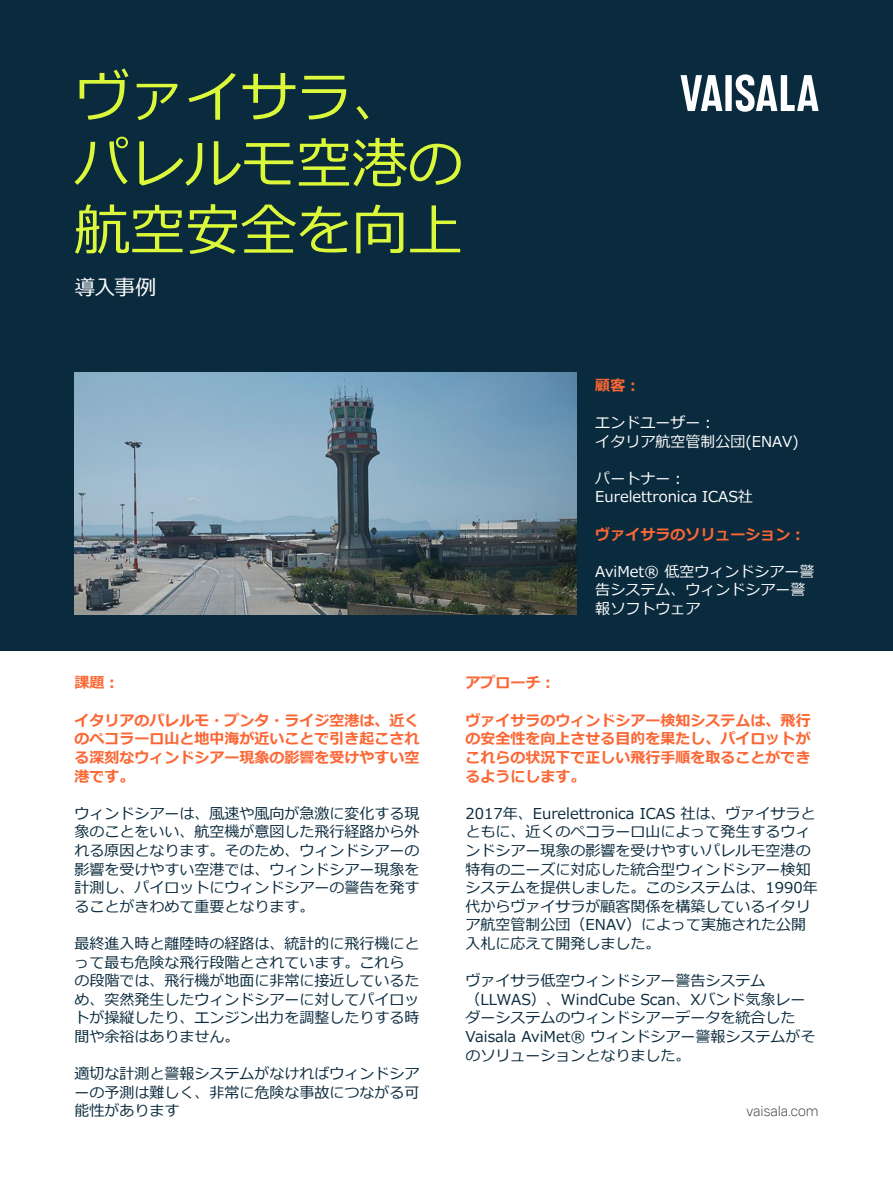
<style>
.page{position:relative;width:893px;height:1191px;background:#fff}
.page>*{position:absolute;margin:0;border:0;box-sizing:border-box;transform-origin:0 0}
.Headline_H3{font:55.5px/66.6px "Meiryo";color:#dbf93a}
.Doc_Type{font:21px "Meiryo";color:#fff}
.Body{font:15px/18.6px "Meiryo";color:#0a2a3d}
.Subheading{font:700 15px/18.6px "Meiryo";color:#fb6735;text-align:justify}
.Body-2{font:15px/18.6px "Meiryo";color:#fff}
.t1{font:300 13.5px "Vaisala Sans Beta 01";color:#343a40}
</style>
<div class="page">
<div style="left:0;top:0;width:893px;height:650px;background:#0a2a3d"></div>
<img style="left:74px;top:372px;width:503px;height:242px">
<svg style="left:681px;top:75px;width:41px;height:36px"></svg>
<div style="left:725px;top:75px;width:7px;height:36px;background:#fff"></div>
<svg style="left:736px;top:74px;width:83px;height:38px"></svg>
<p class="Headline_H3" style="left:74px;top:67px;width:390px">ヴァイサラ、パレルモ空港の航空安全を向上</p>
<p class="Doc_Type" style="left:74px;top:273px;width:84px">導入事例</p>
<p class="Subheading" style="left:595px;top:377px;width:46px">顧客：</p>
<p class="Body-2" style="left:595px;top:414px;width:205px">エンドユーザー：<br>イタリア航空管制公団(ENAV)</p>
<p class="Body-2" style="left:595px;top:470px;width:159px">パートナー：<br>Eurelettronica ICAS社</p>
<p class="Subheading" style="left:595px;top:525px;width:211px">ヴァイサラのソリューション：</p>
<p class="Body-2" style="left:595px;top:563px;width:221px">AviMet® 低空ウィンドシアー警告システム、ウィンドシアー警報ソフトウェア</p>
<p class="Subheading" style="left:74px;top:674px;width:46px">課題：</p>
<p class="Subheading" style="left:74px;top:711px;width:346px">イタリアのパレルモ・プンタ・ライジ空港は、近くのペコラーロ山と地中海が近いことで引き起こされる深刻なウィンドシアー現象の影響を受けやすい空港です。</p>
<p class="Body" style="left:74px;top:804px;width:346px;text-align:justify">ウィンドシアーは、風速や風向が急激に変化する現象のことをいい、航空機が意図した飛行経路から外れる原因となります。そのため、ウィンドシアーの影響を受けやすい空港では、ウィンドシアー現象を計測し、パイロットにウィンドシアーの警告を発することがきわめて重要となります。</p>
<p class="Body" style="left:74px;top:935px;width:346px">最終進入時と離陸時の経路は、統計的に飛行機にとって最も危険な飛行段階とされています。これらの段階では、飛行機が地面に非常に接近しているため、突然発生したウィンドシアーに対してパイロットが操縦したり、エンジン出力を調整したりする時間や余裕はありません。</p>
<p class="Body" style="left:74px;top:1065px;width:346px;text-align:justify">適切な計測と警報システムがなければウィンドシアーの予測は難しく、非常に危険な事故につながる可能性があります</p>
<p class="Subheading" style="left:466px;top:674px;width:91px">アプローチ：</p>
<p class="Subheading" style="left:466px;top:711px;width:346px">ヴァイサラのウィンドシアー検知システムは、飛行の安全性を向上させる目的を果たし、パイロットがこれらの状況下で正しい飛行手順を取ることができるようにします。</p>
<p class="Body" style="left:466px;top:804px;width:354px">2017年、Eurelettronica ICAS 社は、ヴァイサラとともに、近くのペコラーロ山によって発生するウィンドシアー現象の影響を受けやすいパレルモ空港の特有のニーズに対応した統合型ウィンドシアー検知システムを提供しました。このシステムは、1990年代からヴァイサラが顧客関係を構築しているイタリア航空管制公団（ENAV）によって実施された公開入札に応えて開発しました。</p>
<p class="Body" style="left:466px;top:972px;width:351px">ヴァイサラ低空ウィンドシアー警告システム（LLWAS）、WindCube Scan、Xバンド気象レーダーシステムのウィンドシアーデータを統合した<br>Vaisala AviMet® ウィンドシアー警報システムがそのソリューションとなりました。</p>
<p class="t1" style="left:746px;top:1103px;width:74px">vaisala.com</p>
</div>
